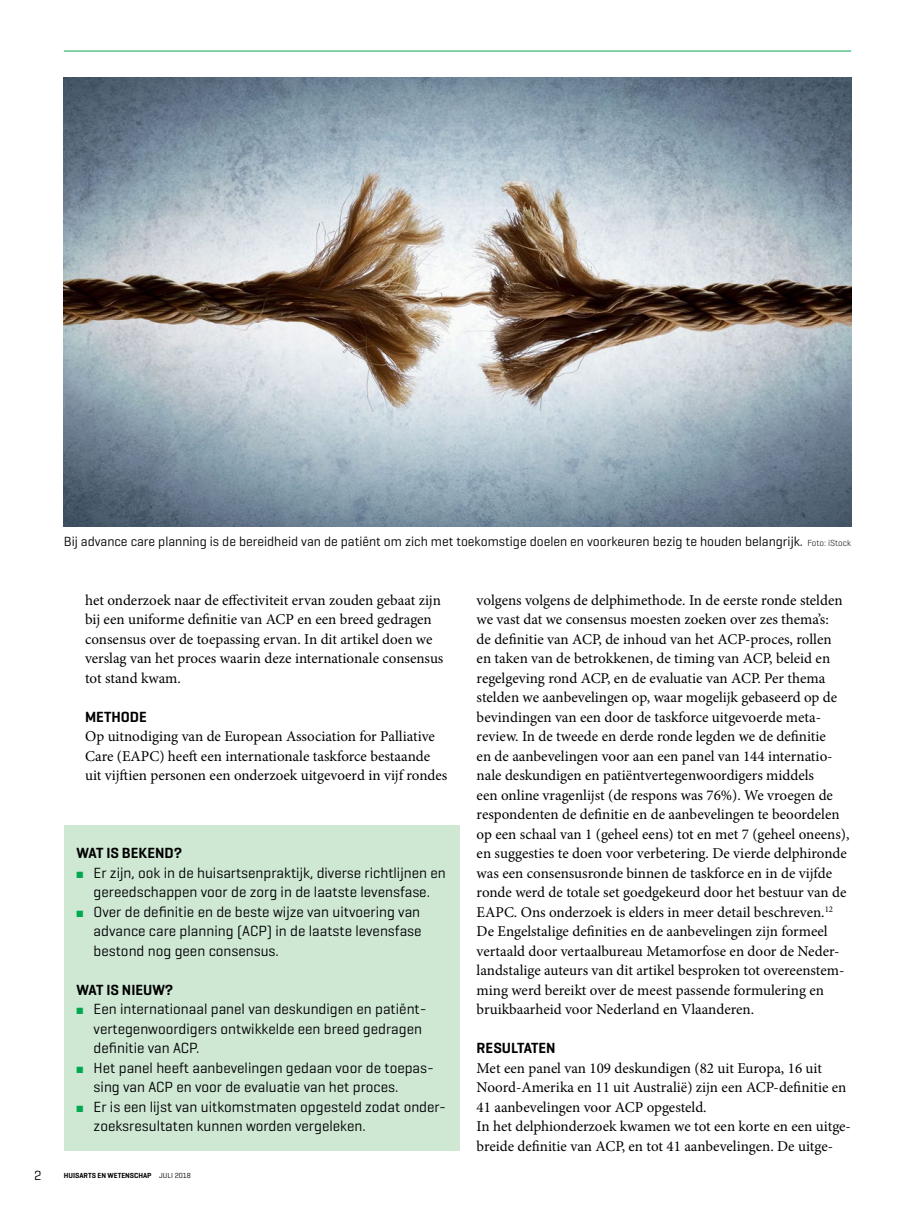
<style>
.page{position:relative;width:915px;height:1212px;background:#fff}
.page>*{position:absolute;margin:0;border:0;box-sizing:border-box;transform-origin:0 0}
.Para_broodtekst{font:15px/19.5px "Rwslmx Chmmfy Minion Pro";color:#000}
.t1{font:15px/19.5px "Gfylrf Gvnsgk Geogrotesque";color:#000}
.Box_Heading_kader_ko{font:600 15px "Bxmbnq Vtsfvl Geogrotesque";color:#000}
.SectionHeading_1_tus{font:600 15px "Bxmbnq Vtsfvl Geogrotesque";color:#000}
.Image_Caption_figuur{font:13.5px "Gfylrf Gvnsgk Geogrotesque";color:#000}
.NoXML_paginacijfer_L{font:13.5px "Gfylrf Gvnsgk Geogrotesque";color:#000}
.Dateline_voetregel_L{font:600 7.5px "Bxmbnq Vtsfvl Geogrotesque";color:#000}
.s1{font-family:"Lrvjxh Xxkbby Geogrotesque";font-weight:300;font-size:9px}
.s2{color:#00a94f}
.s3{font-family:"Gfylrf Gvnsgk Geogrotesque";font-weight:400}
</style>
<div class="page">
<hr style="left:64px;top:51px;width:786px;height:1px;background:#00a94f">
<div style="left:64px;top:825px;width:395px;height:326px;background:#cfe8d4"></div>
<img style="left:64px;top:77px;width:786px;height:450px">
<p class="Image_Caption_figuur" style="left:64px;top:533px;width:788px">Bij advance care planning is de bereidheid van de patiënt om zich met toekomstige doelen en voorkeuren bezig te houden belangrijk. <span class="s1">Foto: iStock</span></p>
<p class="Para_broodtekst" style="left:85px;top:590px;width:359px">het onderzoek naar de effectiviteit ervan zouden gebaat zijn bij een uniforme definitie van ACP en een breed gedragen consensus over de toepassing ervan. In dit artikel doen we verslag van het proces waarin deze internationale consensus tot stand kwam.</p>
<p class="SectionHeading_1_tus" style="left:85px;top:707px;width:63px">METHODE</p>
<p class="Para_broodtekst" style="left:85px;top:727px;width:363px">Op uitnodiging van de European Association for Palliative<br>Care (EAPC) heeft een internationale taskforce bestaande uit vijftien personen een onderzoek uitgevoerd in vijf rondes</p>
<p class="Box_Heading_kader_ko" style="left:77px;top:844px;width:107px">WAT IS BEKEND?</p>
<p class="t1" style="left:77px;top:862px;width:370px;text-align:center"><span class="s2">■</span> Er zijn, ook in de huisartsenpraktijk, diverse richtlijnen en gereedschappen voor de zorg in de laatste levensfase.</p>
<p class="t1" style="left:94px;top:901px;width:329px;text-align:justify;text-indent:-17px"><span class="s2">■</span> Over de definitie en de beste wijze van uitvoering van advance care planning (ACP) in de laatste levensfase bestond nog geen consensus.</p>
<p class="Box_Heading_kader_ko" style="left:77px;top:980px;width:98px">WAT IS NIEUW?</p>
<p class="t1" style="left:94px;top:999px;width:334px;text-indent:-17px"><span class="s2">■</span> Een internationaal panel van deskundigen en patiënt&shy;vertegenwoordigers ontwikkelde een breed gedragen definitie van ACP.</p>
<p class="t1" style="left:94px;top:1057px;width:342px;text-indent:-17px"><span class="s2">■</span> Het panel heeft aanbevelingen gedaan voor de toepas&shy;sing van ACP en voor de evaluatie van het proces.</p>
<p class="t1" style="left:94px;top:1096px;width:354px;text-indent:-17px"><span class="s2">■</span> Er is een lijst van uitkomstmaten opgesteld zodat onder&shy;zoeksresultaten kunnen worden vergeleken.</p>
<p class="NoXML_paginacijfer_L" style="left:34px;top:1166px;width:9px">2</p>
<p class="Dateline_voetregel_L" style="left:64px;top:1171px;width:129px">HUISARTS EN WETENSCHAP <span class="s3">JULI 2018</span></p>
<p class="Para_broodtekst" style="left:476px;top:590px;width:374px">volgens volgens de delphimethode. In de eerste ronde stelden we vast dat we consensus moesten zoeken over zes thema’s:<br>de definitie van ACP, de inhoud van het ACP-proces, rollen en taken van de betrokkenen, de timing van ACP, beleid en regelgeving rond ACP, en de evaluatie van ACP. Per thema stelden we aanbevelingen op, waar mogelijk gebaseerd op de bevindingen van een door de taskforce uitgevoerde meta&shy;review. In de tweede en derde ronde legden we de definitie<br>en de aanbevelingen voor aan een panel van 144 internatio&shy;nale deskundigen en patiëntvertegenwoordigers middels<br>een online vragenlijst (de respons was 76%). We vroegen de respondenten de definitie en de aanbevelingen te beoordelen op een schaal van 1 (geheel eens) tot en met 7 (geheel oneens), en suggesties te doen voor verbetering. De vierde delphironde was een consensusronde binnen de taskforce en in de vijfde ronde werd de totale set goedgekeurd door het bestuur van de EAPC. Ons onderzoek is elders in meer detail beschreven.<sup>12<br></sup>De Engelstalige definities en de aanbevelingen zijn formeel vertaald door vertaalbureau Metamorfose en door de Neder&shy;landstalige auteurs van dit artikel besproken tot overeenstem&shy;ming werd bereikt over de meest passende formulering en bruikbaarheid voor Nederland en Vlaanderen.</p>
<p class="SectionHeading_1_tus" style="left:476px;top:1039px;width:80px">RESULTATEN</p>
<p class="Para_broodtekst" style="left:476px;top:1058px;width:371px">Met een panel van 109 deskundigen (82 uit Europa, 16 uit<br>Noord-Amerika en 11 uit Australië) zijn een ACP-definitie en<br>41 aanbevelingen voor ACP opgesteld.</p>
<p class="Para_broodtekst" style="left:476px;top:1117px;width:375px">In het delphionderzoek kwamen we tot een korte en een uitge&shy;breide definitie van ACP, en tot 41 aanbevelingen. De uitge-</p>
</div>
